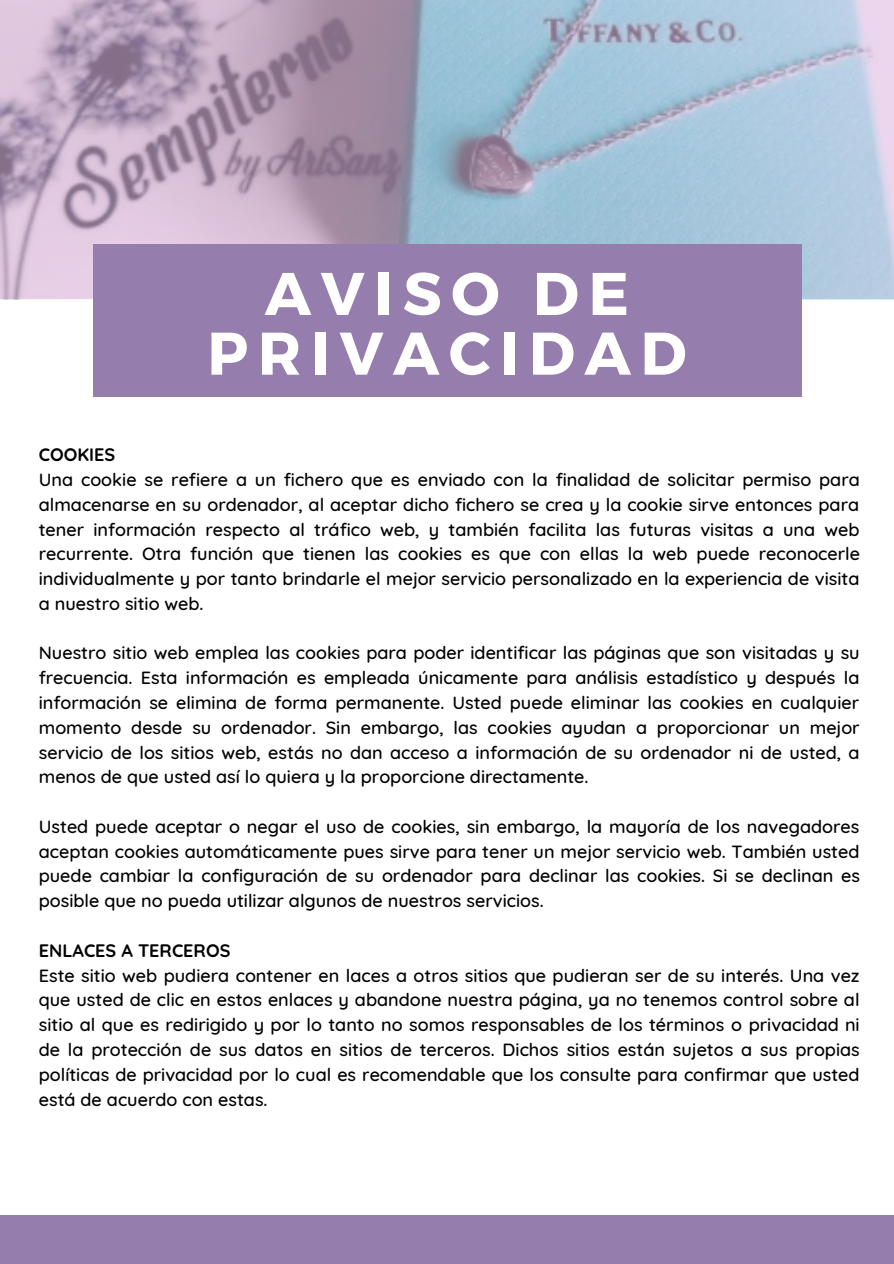
<style>
.page{position:relative;width:894px;height:1264px;background:#fff}
.page>*{position:absolute;margin:0;border:0;box-sizing:border-box;transform-origin:0 0}
.t1{font:700 60px/59.7px "Montserrat";letter-spacing:.16em;color:#fff;text-align:center}
.t2{font:500 18px/24.8px "Quicksand";color:#000;text-align:justify}
.t3{font:700 18px "Quicksand";color:#000}
</style>
<div class="page">
<img style="left:0;top:0;width:893px;height:299px">
<div style="left:93px;top:245px;width:708px;height:152px;background:#957dad"></div>
<div style="left:0;top:1215px;width:893px;height:48px;background:#957dad"></div>
<p class="t1" style="left:207px;top:261px;width:480px">AVISO DE<br>PRIVACIDAD</p>
<p class="t3" style="left:39px;top:443px;width:78px">COOKIES</p>
<p class="t2" style="left:39px;top:467px;width:822px">Una cookie se refiere a un fichero que es enviado con la finalidad de solicitar permiso para almacenarse en su ordenador, al aceptar dicho fichero se crea y la cookie sirve entonces para tener información respecto al tráfico web, y también facilita las futuras visitas a una web recurrente. Otra función que tienen las cookies es que con ellas la web puede reconocerle individualmente y por tanto brindarle el mejor servicio personalizado en la experiencia de visita a nuestro sitio web.</p>
<p class="t2" style="left:39px;top:640px;width:822px">Nuestro sitio web emplea las cookies para poder identificar las páginas que son visitadas y su frecuencia. Esta información es empleada únicamente para análisis estadístico y después la información se elimina de forma permanente. Usted puede eliminar las cookies en cualquier momento desde su ordenador. Sin embargo, las cookies ayudan a proporcionar un mejor servicio de los sitios web, estás no dan acceso a información de su ordenador ni de usted, a menos de que usted así lo quiera y la proporcione directamente.</p>
<p class="t2" style="left:39px;top:813px;width:822px">Usted puede aceptar o negar el uso de cookies, sin embargo, la mayoría de los navegadores aceptan cookies automáticamente pues sirve para tener un mejor servicio web. También usted puede cambiar la configuración de su ordenador para declinar las cookies. Si se declinan es posible que no pueda utilizar algunos de nuestros servicios.</p>
<p class="t3" style="left:39px;top:938px;width:193px">ENLACES A TERCEROS</p>
<p class="t2" style="left:39px;top:962px;width:822px">Este sitio web pudiera contener en laces a otros sitios que pudieran ser de su interés. Una vez que usted de clic en estos enlaces y abandone nuestra página, ya no tenemos control sobre al sitio al que es redirigido y por lo tanto no somos responsables de los términos o privacidad ni de la protección de sus datos en sitios de terceros. Dichos sitios están sujetos a sus propias políticas de privacidad por lo cual es recomendable que los consulte para confirmar que usted está de acuerdo con estas.</p>
</div>
